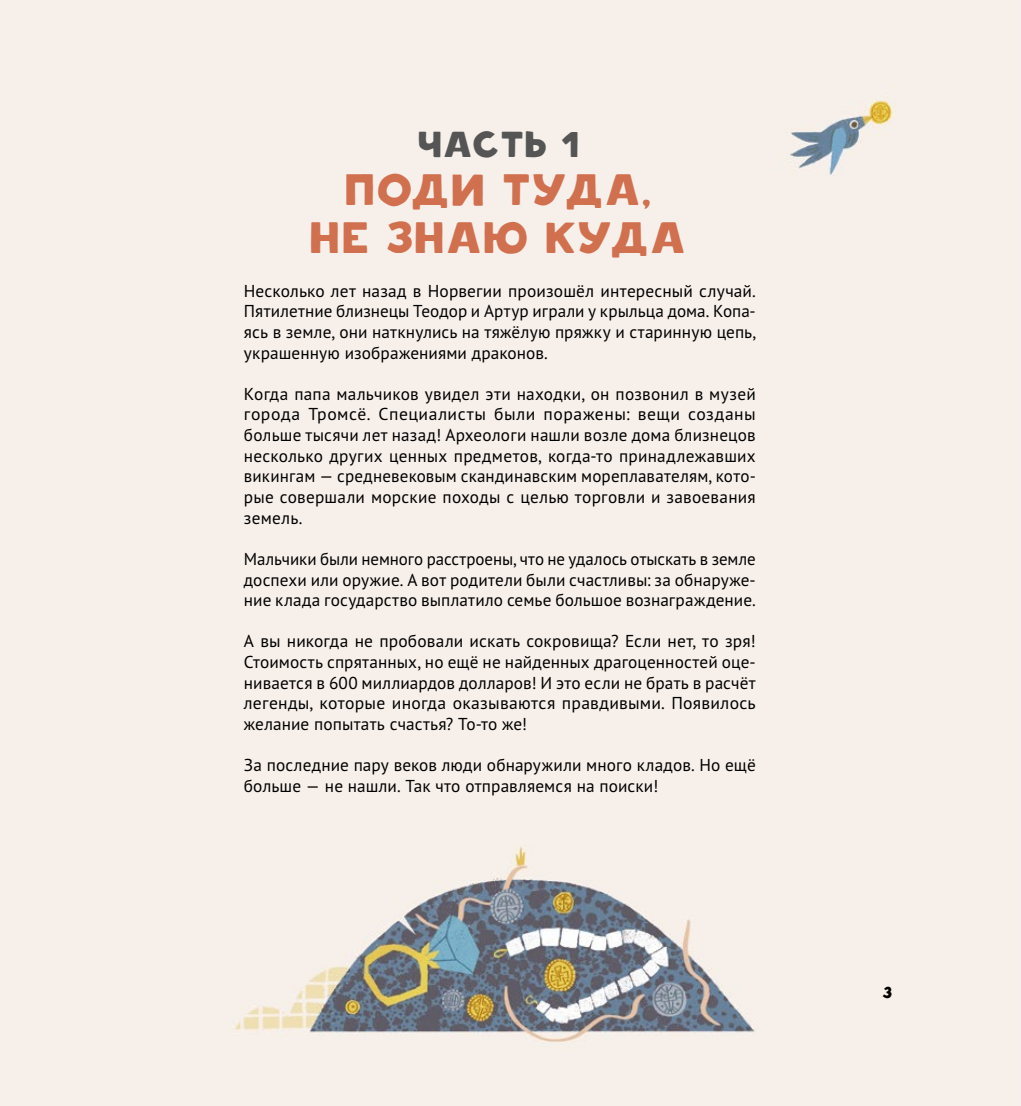
<style>
.page{position:relative;width:1021px;height:1106px;background:#fff}
.page>*{position:absolute;margin:0;border:0;box-sizing:border-box;transform-origin:0 0}
.t1{font:48px/48px "Shadow";color:#d0704f;text-align:center}
.t2{font:39.45px "Shadow";color:#555}
.t3{font:17.25px/20.7px "PT Sans";letter-spacing:.01em;color:#000;text-align:justify}
.t4{font:17.25px "Shadow";color:#000}
</style>
<div class="page">
<div style="left:0;top:0;width:1020px;height:1106px;background:#f7f0ea"></div>
<h2 class="t2" style="left:419px;top:123px;width:164px">Часть 1</h2>
<h1 class="t1" style="left:311px;top:167px;width:378px">ПОДИ ТУДА,<br>НЕ ЗНАЮ КУДА</h1>
<p class="t3" style="left:244px;top:280px;width:513px">Несколько лет назад в Норвегии произошёл интересный случай.<br>Пятилетние близнецы Теодор и Артур играли у крыльца дома. Копа&shy;ясь в земле, они наткнулись на тяжёлую пряжку и старинную цепь, украшенную изображениями драконов.</p>
<p class="t3" style="left:244px;top:383px;width:513px">Когда папа мальчиков увидел эти находки, он позвонил в музей города Тромсё. Специалисты были поражены: вещи созданы больше тысячи лет назад! Археологи нашли возле дома близнецов несколько других ценных предметов, когда-то принадлежавших викингам — средневековым скандинавским мореплавателям, кото&shy;рые совершали морские походы с целью торговли и завоевания земель.</p>
<p class="t3" style="left:244px;top:548px;width:513px">Мальчики были немного расстроены, что не удалось отыскать в земле доспехи или оружие. А вот родители были счастливы: за обнаруже&shy;ние клада государство выплатило семье большое вознаграждение.</p>
<p class="t3" style="left:244px;top:630px;width:513px">А вы никогда не пробовали искать сокровища? Если нет, то зря!<br>Стоимость спрятанных, но ещё не найденных драгоценностей оце&shy;нивается в 600 миллиардов долларов! И это если не брать в расчёт легенды, которые иногда оказываются правдивыми. Появилось желание попытать счастья? То-то же!</p>
<p class="t3" style="left:244px;top:754px;width:513px">За последние пару веков люди обнаружили много кладов. Но ещё больше — не нашли. Так что отправляемся на поиски!</p>
<p class="t4" style="left:883px;top:983px;width:12px">3</p>
</div>
